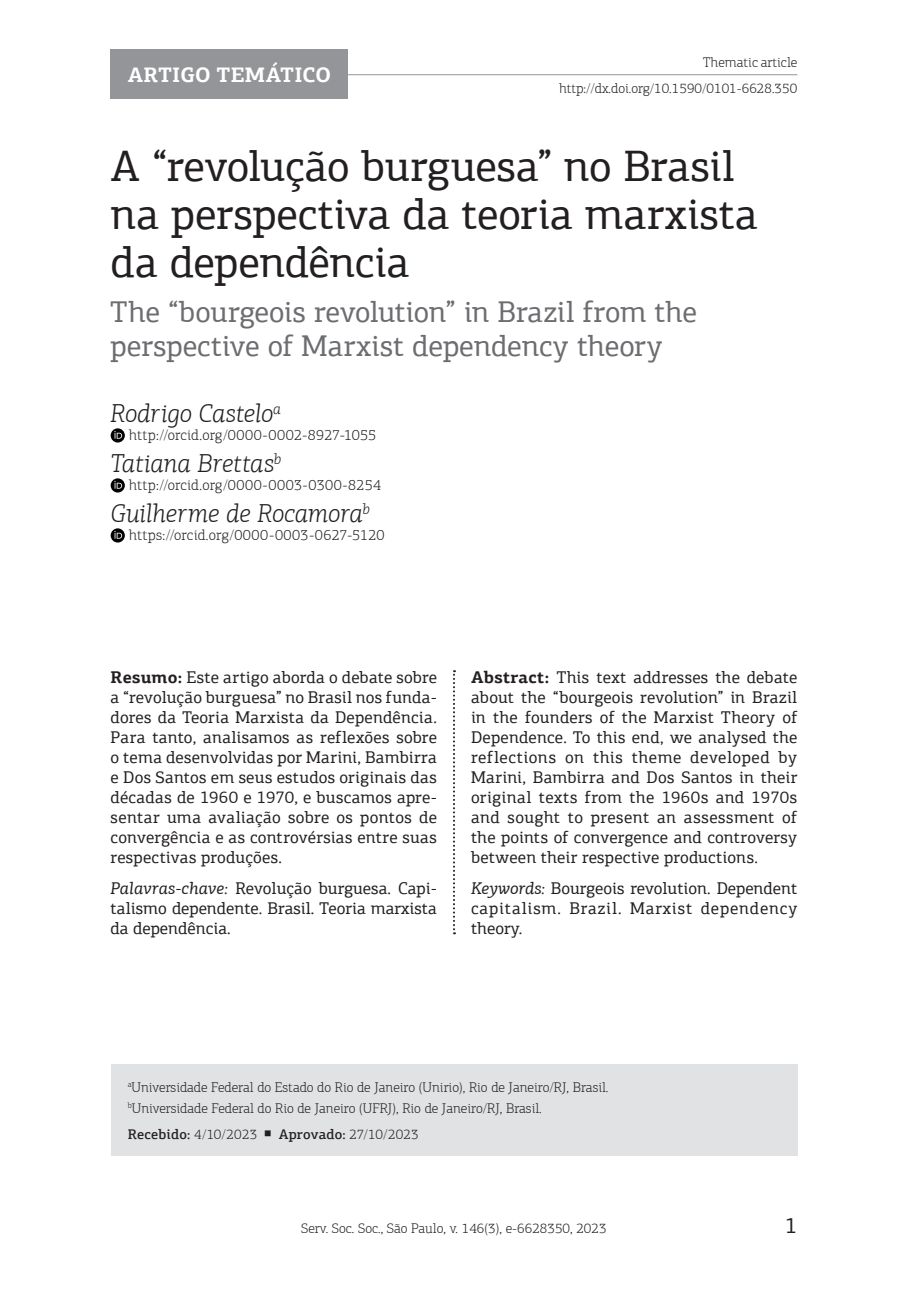
<style>
.page{position:relative;width:908px;height:1304px;background:#fff}
.page>*{position:absolute;margin:0;border:0;box-sizing:border-box;transform-origin:0 0}
._03_Capítulo_PT-ES{font:44px/48px "PF Agora Slab Pro";letter-spacing:-.005em;color:#231f20}
._03_Capitulo_IN{font:30px/34px "PF Agora Slab Pro";letter-spacing:-.005em;color:#6c6d70}
._04_Autor{font:italic 300 26px "PF Agora Slab Pro";letter-spacing:-.01em;color:#231f20}
.t1{font:22px "PF Agora Slab Pro";color:#231f20}
.t2{font:700 21px "PF Agora Slab Pro";letter-spacing:.015em;color:#fff}
._07_Abstract{font:17px/20px "PF Agora Slab Pro";letter-spacing:.01em;color:#231f20;text-align:justify}
._05_Resumo{font:17px/20px "PF Agora Slab Pro";letter-spacing:.01em;color:#231f20;text-align:justify}
._06_Palavraschave{font:17px/20px "PF Agora Slab Pro";color:#231f20;text-align:justify}
._08_Keywords{font:17px/20px "PF Agora Slab Pro";letter-spacing:.05em;color:#231f20;text-align:justify}
._04_1_Autor_Orcid{font:300 15px "PF Agora Slab Pro";letter-spacing:.015em;color:#231f20}
._09_Afiliacao{font:300 14px "PF Agora Slab Pro";color:#231f20}
._10_Recebido_Aprovad{font:300 14px "PF Agora Slab Pro";letter-spacing:.01em;color:#231f20}
.s1{font-weight:700}
.s2{font-style:italic}
.s3{font-weight:500}
</style>
<div class="page">
<hr style="left:111px;top:74px;width:686px;height:1px;background:#939598">
<div style="left:111px;top:49px;width:237px;height:50px;background:#939598"></div>
<div style="left:111px;top:1064px;width:686px;height:92px;background:#e1e2e4"></div>
<svg style="left:111px;top:428px;width:14px;height:15px"></svg>
<svg style="left:114px;top:431px;width:8px;height:8px"></svg>
<svg style="left:111px;top:478px;width:14px;height:15px"></svg>
<svg style="left:114px;top:481px;width:8px;height:8px"></svg>
<svg style="left:111px;top:528px;width:14px;height:15px"></svg>
<svg style="left:114px;top:531px;width:8px;height:8px"></svg>
<svg style="left:453px;top:670px;width:2px;height:264px"></svg>
<p class="t2" style="left:128px;top:62px;width:205px">ARTIGO TEMÁTICO</p>
<p class="_09_Afiliacao" style="left:703px;top:54px;width:95px">Thematic article</p>
<p class="_09_Afiliacao" style="left:558px;top:81px;width:240px">http://dx.doi.org/10.1590/0101-6628.350</p>
<p class="_03_Capítulo_PT-ES" style="left:111px;top:142px;width:648px">A “revolução burguesa” no Brasil na perspectiva da teoria marxista da dependência</p>
<p class="_03_Capitulo_IN" style="left:111px;top:295px;width:587px">The “bourgeois revolution” in Brazil from the perspective of Marxist dependency theory</p>
<p class="_04_Autor" style="left:111px;top:398px;width:172px">Rodrigo Castelo<sup>a</sup></p>
<p class="_04_1_Autor_Orcid" style="left:129px;top:426px;width:249px">http://orcid.org/0000-0002-8927-1055</p>
<p class="_04_Autor" style="left:111px;top:448px;width:172px">Tatiana Brettas<sup>b</sup></p>
<p class="_04_1_Autor_Orcid" style="left:129px;top:476px;width:254px">http://orcid.org/0000-0003-0300-8254</p>
<p class="_04_Autor" style="left:111px;top:498px;width:261px">Guilherme de Rocamora<sup>b</sup></p>
<p class="_04_1_Autor_Orcid" style="left:129px;top:526px;width:257px">https://orcid.org/0000-0003-0627-5120</p>
<p class="_05_Resumo" style="left:111px;top:667px;width:328px"><span class="s1">Resumo:</span> Este artigo aborda o debate sobre a “revolução burguesa” no Brasil nos funda&shy;dores da Teoria Marxista da Dependência.<br>Para tanto, analisamos as reflexões sobre o tema desenvolvidas por Marini, Bambirra e Dos Santos em seus estudos originais das décadas de 1960 e 1970, e buscamos apre&shy;sentar uma avaliação sobre os pontos de convergência e as controvérsias entre suas respectivas produções.</p>
<p class="_06_Palavraschave" style="left:111px;top:878px;width:327px"><span class="s2">Palavras-chave:</span> Revolução burguesa. Capi&shy;talismo dependente. Brasil. Teoria marxista da dependência.</p>
<p class="_07_Abstract" style="left:471px;top:667px;width:328px"><span class="s1">Abstract:</span> This text addresses the debate about the “bourgeois revolution” in Brazil in the founders of the Marxist Theory of Dependence. To this end, we analysed the reflections on this theme developed by Marini, Bambirra and Dos Santos in their original texts from the 1960s and 1970s and sought to present an assessment of the points of convergence and controversy between their respective productions.</p>
<p class="_08_Keywords" style="left:471px;top:878px;width:328px"><span class="s2">Keywords:</span> Bourgeois revolution. Dependent capitalism. Brazil. Marxist dependency theory.</p>
<p class="_09_Afiliacao" style="left:128px;top:1079px;width:482px"><sup>a</sup>Universidade Federal do Estado do Rio de Janeiro (Unirio), Rio de Janeiro/RJ, Brasil.</p>
<p class="_09_Afiliacao" style="left:128px;top:1100px;width:415px"><sup>b</sup>Universidade Federal do Rio de Janeiro (UFRJ), Rio de Janeiro/RJ, Brasil.</p>
<p class="_10_Recebido_Aprovad" style="left:128px;top:1126px;width:292px"><span class="s3">Recebido:</span> 4/10/2023 ■ <span class="s3">Aprovado:</span> 27/10/2023</p>
<p class="_09_Afiliacao" style="left:301px;top:1220px;width:307px">Serv. Soc. Soc., São Paulo, v. 146(3), e-6628350, 2023</p>
<p class="t1" style="left:784px;top:1212px;width:14px">1</p>
</div>
